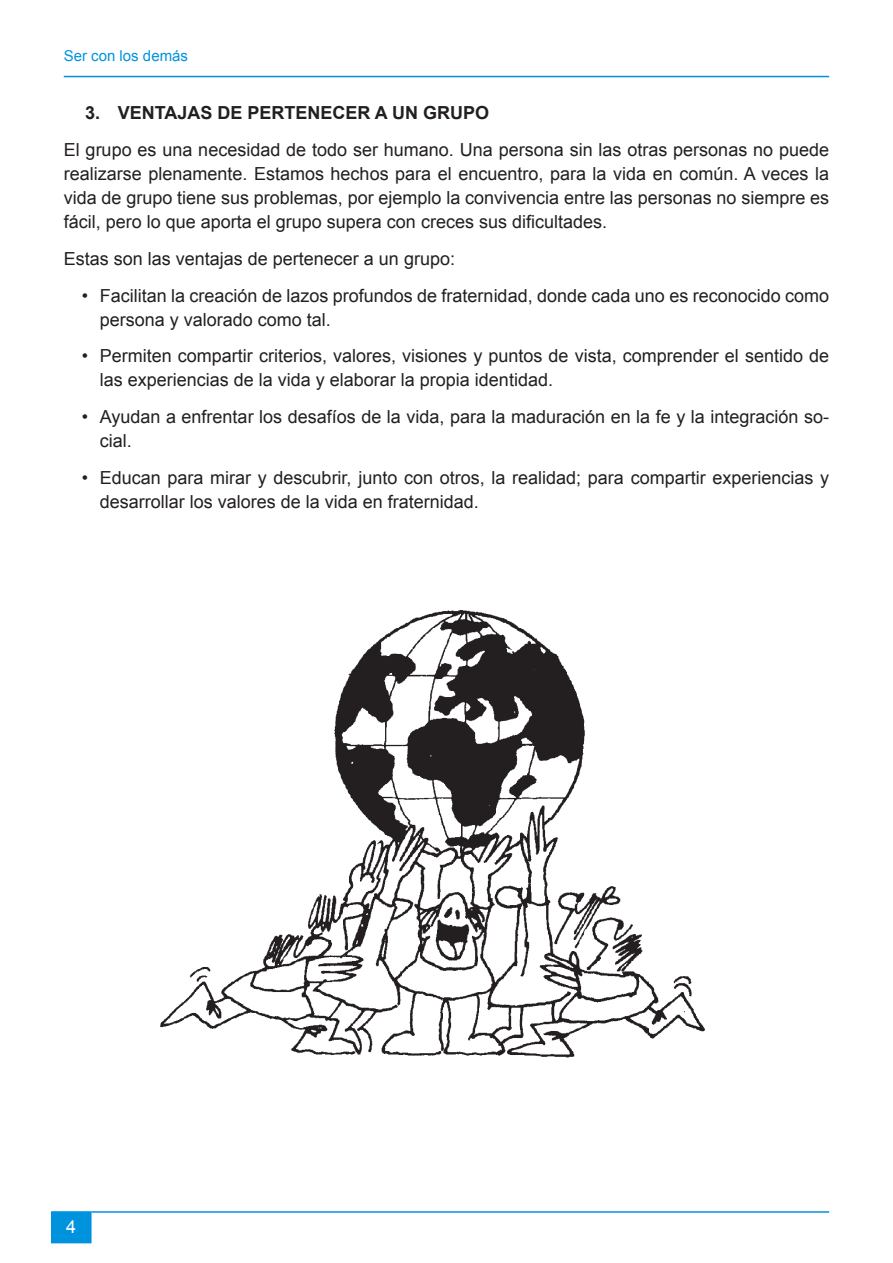
<style>
.page{position:relative;width:893px;height:1263px;background:#fff}
.page>*{position:absolute;margin:0;border:0;box-sizing:border-box;transform-origin:0 0}
.Viñeta{font:18px/24px "Arial";color:#231f20}
.Texto{font:18px/24px "Arial";color:#231f20;text-align:justify}
.Titulo01{font:700 18px "Arial";color:#231f20}
.t1{font:18px "Arial";color:#fff}
.t2{font:15px "Arial";color:#0093dd}
</style>
<div class="page">
<hr style="left:91px;top:1211px;width:738px;height:2px;background:#0093dd">
<div style="left:52px;top:1212px;width:39px;height:30px;background:#0093dd"></div>
<div style="left:51px;top:1211px;width:41px;height:32px;border:2px solid #0093dd"></div>
<hr style="left:64px;top:76px;width:765px;height:1px;background:#0093dd">
<img style="left:160px;top:610px;width:545px;height:448px">
<p class="t2" style="left:64px;top:45px;width:126px">Ser con los demás</p>
<p class="Titulo01" style="left:85px;top:101px;width:406px">3. VENTAJAS DE PERTENECER A UN GRUPO</p>
<p class="Texto" style="left:64px;top:138px;width:767px">El grupo es una necesidad de todo ser humano. Una persona sin las otras personas no puede realizarse plenamente. Estamos hechos para el encuentro, para la vida en común. A veces la vida de grupo tiene sus problemas, por ejemplo la convivencia entre las personas no siempre es fácil, pero lo que aporta el grupo supera con creces sus dificultades.</p>
<p class="Texto" style="left:64px;top:247px;width:393px">Estas son las ventajas de pertenecer a un grupo:</p>
<p class="Viñeta" style="left:100px;top:284px;width:731px;text-indent:-18px">• Facilitan la creación de lazos profundos de fraternidad, donde cada uno es reconocido como persona y valorado como tal.</p>
<p class="Viñeta" style="left:100px;top:344px;width:731px;text-indent:-18px">• Permiten compartir criterios, valores, visiones y puntos de vista, comprender el sentido de las experiencias de la vida y elaborar la propia identidad.</p>
<p class="Viñeta" style="left:100px;top:405px;width:731px;text-indent:-18px">• Ayudan a enfrentar los desafíos de la vida, para la maduración en la fe y la integración so&shy;cial.</p>
<p class="Viñeta" style="left:100px;top:466px;width:731px;text-indent:-18px">• Educan para mirar y descubrir, junto con otros, la realidad; para compartir experiencias y desarrollar los valores de la vida en fraternidad.</p>
<p class="t1" style="left:66px;top:1215px;width:12px">4</p>
</div>
